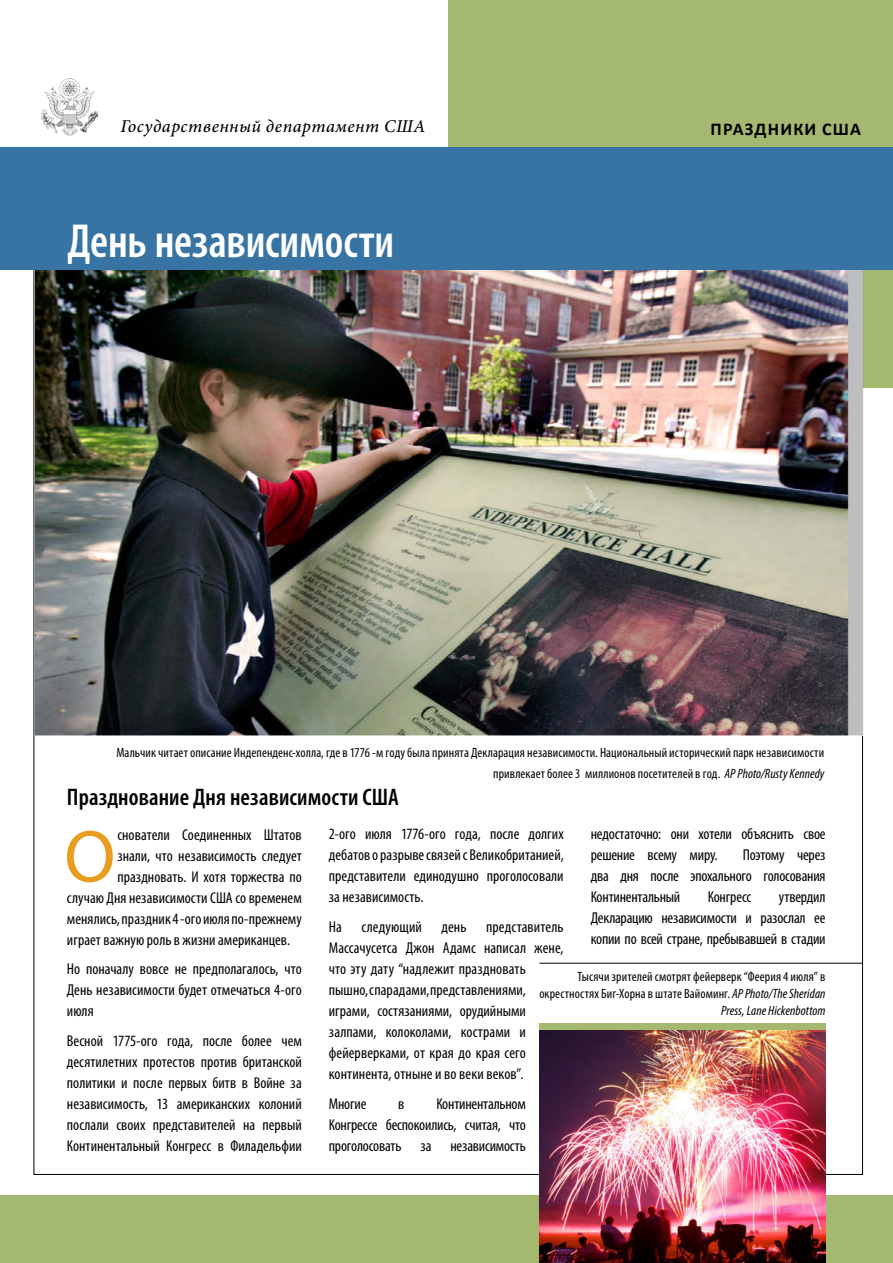
<style>
.page{position:relative;width:893px;height:1263px;background:#fff}
.page>*{position:absolute;margin:0;border:0;box-sizing:border-box;transform-origin:0 0}
.t1{font:74.4px "Myriad Pro";color:#e69d20}
.t2{font:600 condensed 48px "Myriad Pro";letter-spacing:-.005em;color:#fff;scale:.95 1}
.t3{font:600 condensed 24px "Myriad Pro";letter-spacing:.005em;color:#000}
.t4{font:italic 500 18px "Minion Pro";letter-spacing:.025em;color:#000}
.t5{font:700 18px "Calibri";letter-spacing:.065em;color:#000}
.t6{font:condensed 15.75px/21px "Myriad Pro";color:#000;text-align:justify}
.t7{font:condensed 13.5px/17.2px "Myriad Pro";letter-spacing:.01em;color:#000;text-align:right}
.s1{font-style:italic}
</style>
<div class="page">
<div style="left:448px;top:0;width:445px;height:388px;background:#a4b96f"></div>
<div style="left:0;top:148px;width:893px;height:122px;background:#3874a3"></div>
<div style="left:0;top:1195px;width:893px;height:68px;background:#a4b96f"></div>
<hr style="left:539px;top:963px;width:323px;height:1px;background:#000">
<div style="left:539px;top:1023px;width:287px;height:7px;background:#a4b96f"></div>
<img style="left:41px;top:78px;width:57px;height:58px">
<img style="left:35px;top:270px;width:827px;height:465px">
<img style="left:539px;top:1030px;width:287px;height:233px">
<p class="t4" style="left:121px;top:114px;width:306px">Государственный департамент США</p>
<p class="t5" style="left:710px;top:118px;width:152px">ПРАЗДНИКИ США</p>
<p class="t2" style="left:67px;top:214px;width:346px">День независимости</p>
<p class="t7" style="left:116px;top:742px;width:710px;line-height:21px">Мальчик читает описание Индепенденс-холла, где в 1776 -м году была принята Декларация независимости. Национальный исторический парк независимости привлекает более 3 миллионов посетителей в год. <span class="s1">AP Photo/Rusty Kennedy</span></p>
<p class="t3" style="left:67px;top:784px;width:333px">Празднование Дня независимости США</p>
<p class="t1" style="left:64px;top:816px;width:53px">О</p>
<p class="t6" style="left:117px;top:824px;width:186px">снователи Соединенных Штатов</p>
<p class="t6" style="left:591px;top:824px;width:236px">недостаточно: они хотели объяснить свое решение всему миру.</p>
<p class="t6" style="left:329px;top:824px;width:236px">2-ого июля 1776-ого года, после долгих дебатов о разрыве связей с Великобританией, представители единодушно проголосовали за независимость.</p>
<p class="t6" style="left:329px;top:917px;width:236px;text-align:left">На следующий день представитель Массачусетса Джон Адамс написал жене, что эту дату “надлежит праздновать пышно, с парадами, представлениями, играми, состязаниями, орудийными залпами, колоколами, кострами и фейерверками, от края до края сего континента, отныне и во веки веков”.</p>
<p class="t6" style="left:329px;top:1093px;width:39px">Многие</p>
<p class="t6" style="left:398px;top:1093px;width:8px">в</p>
<p class="t6" style="left:591px;top:845px;width:236px;text-indent:152px">Поэтому через два дня после эпохального голосования Континентальный</p>
<p class="t6" style="left:117px;top:845px;width:186px">знали, что независимость следует</p>
<p class="t6" style="left:117px;top:866px;width:186px">праздновать. И хотя торжества по</p>
<p class="t6" style="left:67px;top:887px;width:236px">случаю Дня независимости США со временем</p>
<p class="t6" style="left:67px;top:908px;width:236px">менялись, праздник 4 -ого июля по-прежнему</p>
<p class="t6" style="left:67px;top:929px;width:225px">играет важную роль в жизни американцев.</p>
<p class="t6" style="left:67px;top:959px;width:236px">Но поначалу вовсе не предполагалось, что День независимости будет отмечаться 4-ого июля</p>
<p class="t6" style="left:67px;top:1030px;width:236px">Весной 1775-ого года, после более чем десятилетних протестов против британской политики и после первых битв в Войне за независимость, 13 американских колоний послали своих представителей на первый Континентальный Конгресс в Филадельфии</p>
<p class="t6" style="left:708px;top:887px;width:45px">Конгресс</p>
<p class="t6" style="left:591px;top:887px;width:236px;text-indent:188px">утвердил Декларацию независимости и разослал ее копии по всей стране, пребывавшей в стадии</p>
<p class="t7" style="left:539px;top:968px;width:288px">Тысячи зрителей смотрят фейерверк “Феерия 4 июля” в окрестностях Биг-Хорна в штате Вайоминг. <span class="s1">AP Photo/The Sheridan<br>Press, Lane Hickenbottom</span></p>
<p class="t6" style="left:329px;top:1093px;width:199px;text-indent:108px">Континентальном Конгрессе беспокоились, считая, что проголосовать за независимость</p>
</div>
